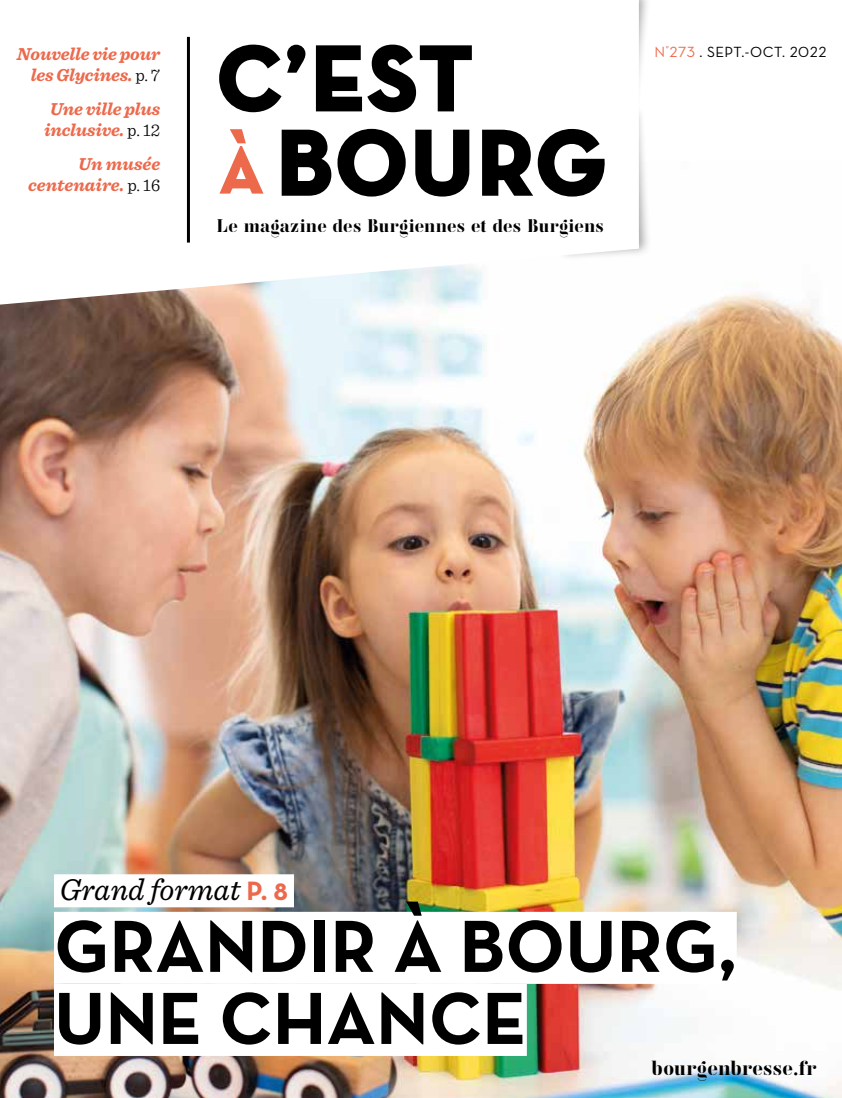
<style>
.page{position:relative;width:842px;height:1098px;background:#fff}
.page>*{position:absolute;margin:0;border:0;box-sizing:border-box;transform-origin:0 0}
.t1{font:700 75px/72px "Neutraface Text";color:#000}
.t2{font:italic 31.35px "Sentinel";color:#000}
.t3{font:21px "Vtg Stencil Germany No 1";letter-spacing:.015em;color:#000}
.t4{font:18.75px "Vtg Stencil Germany No 1";letter-spacing:.015em;color:#000}
.t5{font:italic 700 18px/21px "Sentinel";letter-spacing:-.01em;color:#ed694b;text-align:right}
.t6{font:15px "Neutraface Text";letter-spacing:.035em;color:#000}
.s1{font-weight:300;font-style:normal;color:#000}
.s2{color:#ed694b}
.s3{font-family:"Neutraface Text";font-weight:700;font-style:normal;font-size:27px;color:#ed694b}
</style>
<div class="page">
<img style="left:0;top:293px;width:842px;height:804px">
<div style="left:542px;top:0;width:110px;height:142px;background:#000;opacity:.35"></div>
<div style="left:549px;top:103px;width:103px;height:158px;background:#000;opacity:.35"></div>
<svg style="left:0;top:36px;width:639px;height:268px"></svg>
<hr style="left:187px;top:37px;width:3px;height:205px;background:#000">
<svg style="left:217px;top:0;width:422px;height:252px"></svg>
<div style="left:54px;top:874px;width:240px;height:33px;background:#fff"></div>
<div style="left:54px;top:911px;width:683px;height:72px;background:#fff"></div>
<div style="left:54px;top:983px;width:473px;height:72px;background:#fff"></div>
<p class="t5" style="left:17px;top:43px;width:145px">Nouvelle vie pour les Glycines. <span class="s1">p. 7</span></p>
<p class="t5" style="left:44px;top:98px;width:118px;text-align:center">Une ville plus inclusive. <span class="s1">p. 12</span></p>
<p class="t5" style="left:28px;top:152px;width:134px">Un musée centenaire. <span class="s1">p. 16</span></p>
<p class="t6" style="left:654px;top:43px;width:173px"><span class="s2">N</span><sup>°</sup><span class="s2">273</span> . SEPT.-OCT. 2022</p>
<p class="t4" style="left:217px;top:215px;width:389px">Le magazine des Burgiennes et des Burgiens</p>
<h2 class="t2" style="left:59px;top:865px;width:230px">Grand format <span class="s3">P. 8</span></h2>
<h1 class="t1" style="left:54px;top:909px;width:684px">GRANDIR À BOURG,<br>UNE CHANCE</h1>
<p class="t3" style="left:651px;top:1055px;width:166px">bourgenbresse.fr</p>
</div>
